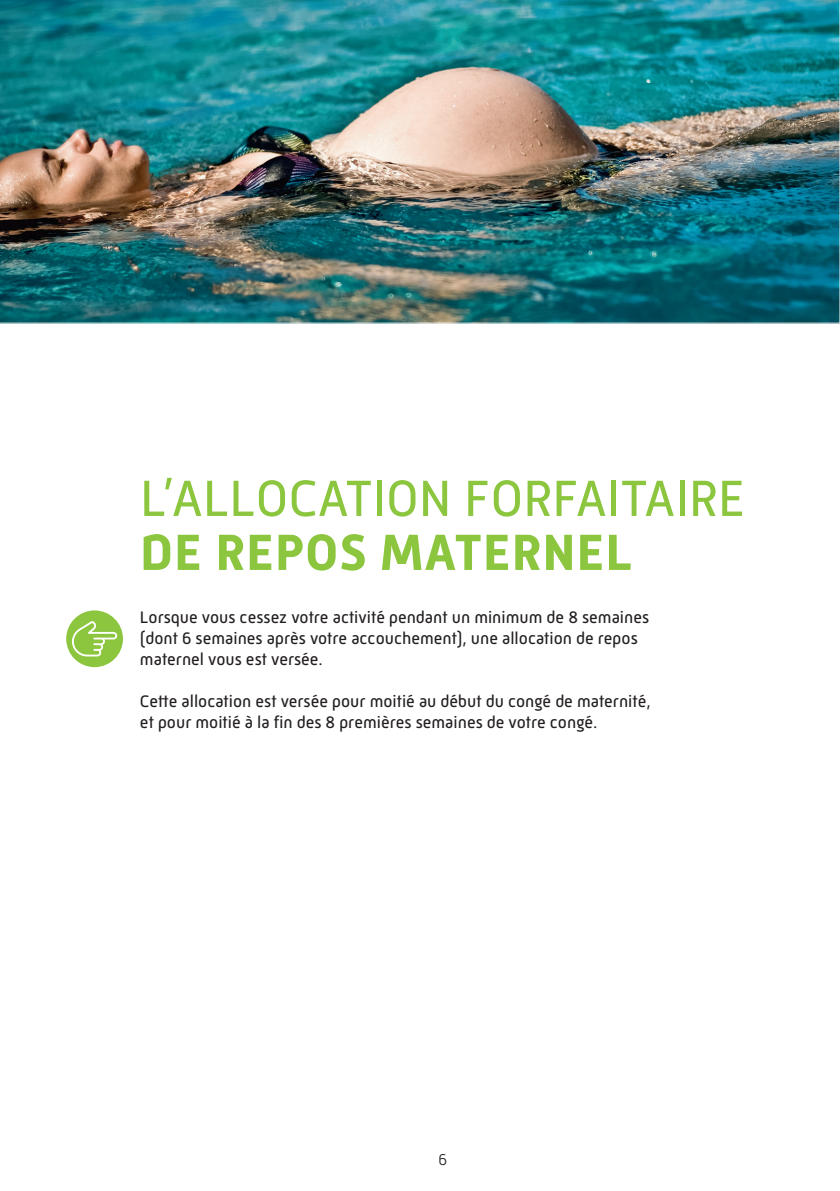
<style>
.page{position:relative;width:840px;height:1191px;background:#fff}
.page>*{position:absolute;margin:0;border:0;box-sizing:border-box;transform-origin:0 0}
.t1{font:52px "Mic 32 New";color:#8bc63e}
.t2{font:700 52px "Mic 32 New";letter-spacing:.02em;color:#8bc63e}
.t3{font:17px/21px "Mic 32 New";color:#231f20}
.t4{font:300 16px "Mic 32 New";color:#231f20}
</style>
<div class="page">
<img style="left:0;top:0;width:839px;height:323px">
<div style="left:66px;top:610px;width:57px;height:57px;background:#8bc63e;border-radius:50%"></div>
<svg style="left:72px;top:621px;width:45px;height:35px"></svg>
<h1 class="t1" style="left:140px;top:468px;width:606px">L’ALLOCATION FORFAITAIRE</h1>
<h1 class="t2" style="left:140px;top:522px;width:493px">DE REPOS MATERNEL</h1>
<p class="t3" style="left:140px;top:607px;width:510px">Lorsque vous cessez votre activité pendant un minimum de 8 semaines (dont 6 semaines après votre accouchement), une allocation de repos maternel vous est versée.</p>
<p class="t3" style="left:140px;top:691px;width:512px">Cette allocation est versée pour moitié au début du congé de maternité, et pour moitié à la fin des 8 premières semaines de votre congé.</p>
<p class="t4" style="left:438px;top:1150px;width:10px">6</p>
</div>
